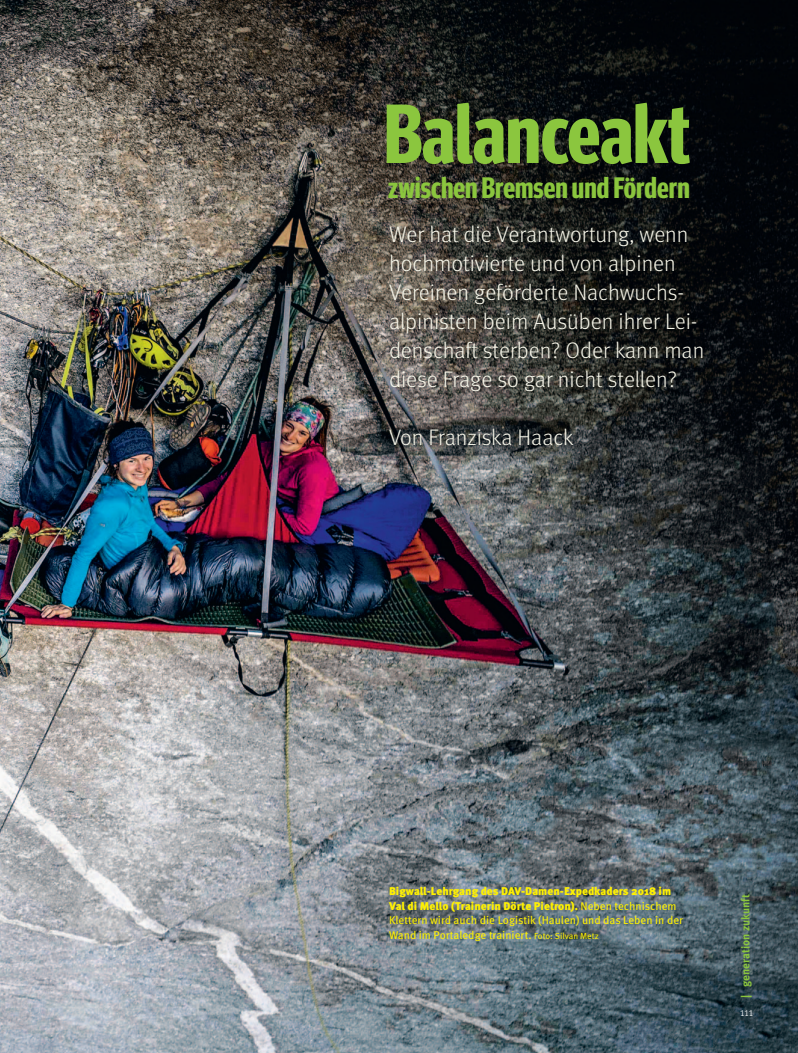
<style>
.page{position:relative;width:798px;height:1053px;background:#fff}
.page>*{position:absolute;margin:0;border:0;box-sizing:border-box;transform-origin:0 0}
.t1{font:700 83.75px "Meta Headline OT Comp";color:#8bc63e}
.t2{font:700 29.62px "Meta Headline OT Comp";color:#8bc63e}
.t3{font:300 22.5px/29px "Meta OT";color:#f7f6e9}
.t4{font:11.25px/14.5px "Meta OT";color:#fff101}
.t5{font:900 11.25px "Meta OT";color:#fff101}
.t6{font:700 11.25px "Meta OT";color:#8bc63e}
.t7{font:300 11.25px "Meta OT";color:#fff}
.s1{font-weight:900}
.s2{font-size:8.75px}
</style>
<div class="page">
<img style="left:0;top:0;width:797px;height:1052px">
<img style="left:365px;top:187px;width:375px;height:299px">
<p class="t1" style="left:383px;top:103px;width:308px">Balanceakt</p>
<p class="t2" style="left:388px;top:177px;width:303px">zwischen Bremsen und Fördern</p>
<p class="t3" style="left:389px;top:222px;width:301px">Wer hat die Verantwortung, wenn hochmotivierte und von alpinen<br>Vereinen geförderte Nachwuchs-</p>
<p class="t3" style="left:389px;top:309px;width:317px">alpinisten beim Ausüben ihrer Lei&shy;denschaft sterben? Oder kann man diese Frage so gar nicht stellen?</p>
<p class="t3" style="left:389px;top:425px;width:186px">Von Franziska Haack</p>
<p class="t5" style="left:389px;top:886px;width:283px">Bigwall-Lehrgang des DAV-Damen-Expedkaders 2018 im</p>
<p class="t4" style="left:389px;top:899px;width:295px"><span class="s1">Val di Mello (Trainerin Dörte Pietron).</span> Neben technischem<br>Klettern wird auch die Logistik (Haulen) und das Leben in der<br>Wand im Portaledge trainiert. <span class="s2">Foto: Silvan Metz</span></p>
<p class="t6" style="left:740px;top:997px;width:105px;rotate:-90deg">| generation zukunft</p>
<p class="t7" style="left:739px;top:1007px;width:14px">111</p>
</div>
